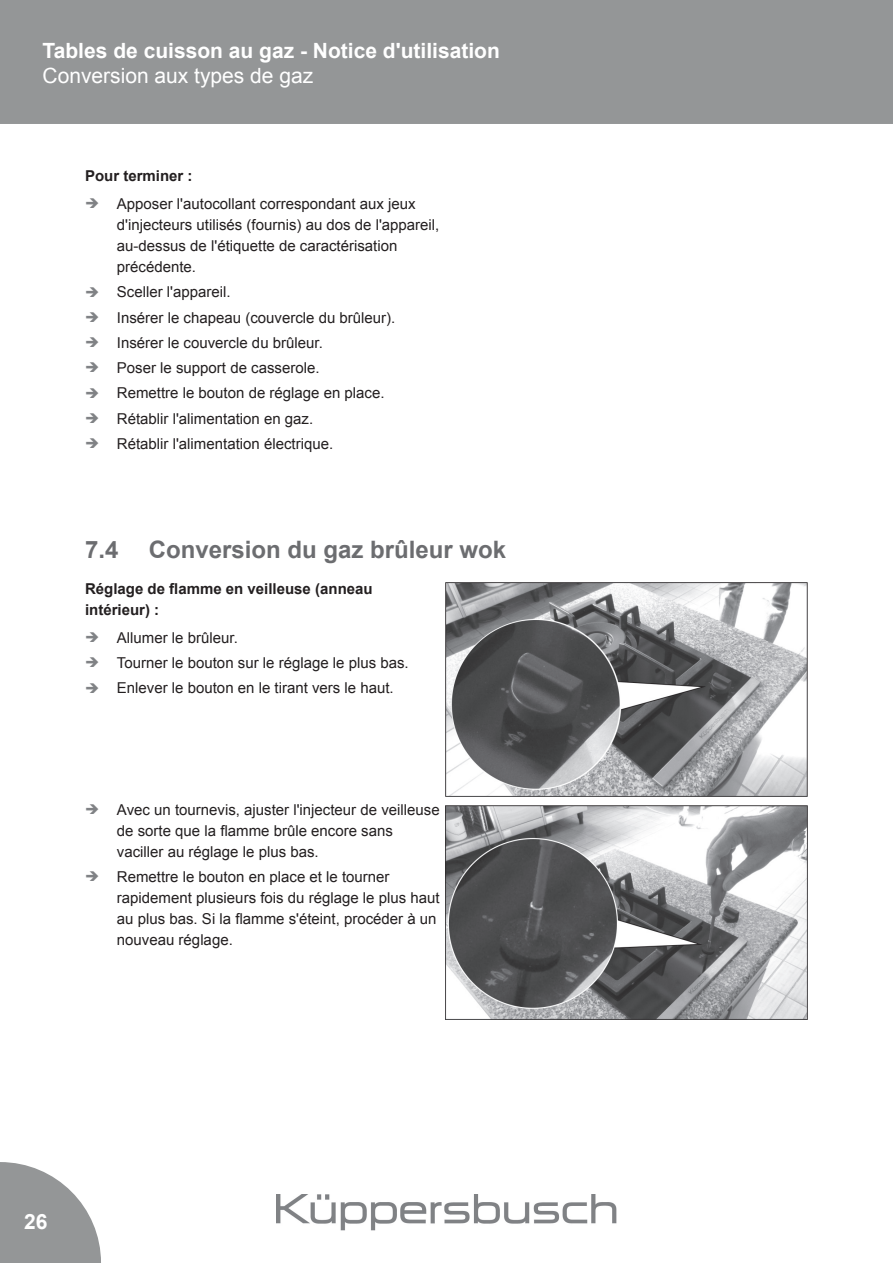
<style>
.page{position:relative;width:893px;height:1263px;background:#fff}
.page>*{position:absolute;margin:0;border:0;box-sizing:border-box;transform-origin:0 0}
.t1{font:700 24px "Arial";color:#6c6d70}
.t2{font:700 21px "Arial";color:#fff}
.t3{font:21px "Arial";color:#fff}
.t4{font:15px/21px "Arial";color:#231f20}
.t5{font:700 15px/21px "Arial";color:#231f20}
</style>
<div class="page">
<svg style="left:0;top:1162px;width:101px;height:101px"></svg>
<div style="left:0;top:0;width:893px;height:124px;background:#949697"></div>
<img style="left:277px;top:1194px;width:339px;height:36px">
<img style="left:445px;top:583px;width:363px;height:214px">
<img style="left:445px;top:805px;width:363px;height:214px">
<h2 class="t2" style="left:43px;top:36px;width:459px">Tables de cuisson au gaz - Notice d'utilisation</h2>
<h2 class="t3" style="left:43px;top:61px;width:272px">Conversion aux types de gaz</h2>
<p class="t5" style="left:85px;top:165px;width:109px">Pour terminer :</p>
<p class="t4" style="left:117px;top:193px;width:324px">Apposer l'autocollant correspondant aux jeux d'injecteurs utilisés (fournis) au dos de l'appareil, au-dessus de l'étiquette de caractérisation précédente.</p>
<p class="t4" style="left:117px;top:279px;width:280px;line-height:25.2px">Sceller l'appareil.<br>Insérer le chapeau (couvercle du brûleur).<br>Insérer le couvercle du brûleur.<br>Poser le support de casserole.<br>Remettre le bouton de réglage en place.<br>Rétablir l'alimentation en gaz.<br>Rétablir l'alimentation électrique.</p>
<h1 class="t1" style="left:85px;top:532px;width:35px">7.4</h1>
<h1 class="t1" style="left:149px;top:532px;width:359px">Conversion du gaz brûleur wok</h1>
<p class="t5" style="left:85px;top:578px;width:289px">Réglage de flamme en veilleuse (anneau intérieur) :</p>
<p class="t4" style="left:117px;top:625px;width:293px;line-height:25.2px">Allumer le brûleur.<br>Tourner le bouton sur le réglage le plus bas.<br>Enlever le bouton en le tirant vers le haut.</p>
<p class="t4" style="left:117px;top:799px;width:324px">Avec un tournevis, ajuster l'injecteur de veilleuse de sorte que la flamme brûle encore sans vaciller au réglage le plus bas.</p>
<p class="t4" style="left:117px;top:866px;width:324px">Remettre le bouton en place et le tourner rapidement plusieurs fois du réglage le plus haut au plus bas. Si la flamme s'éteint, procéder à un nouveau réglage.</p>
<h2 class="t2" style="left:24px;top:1206px;width:25px">26</h2>
</div>
